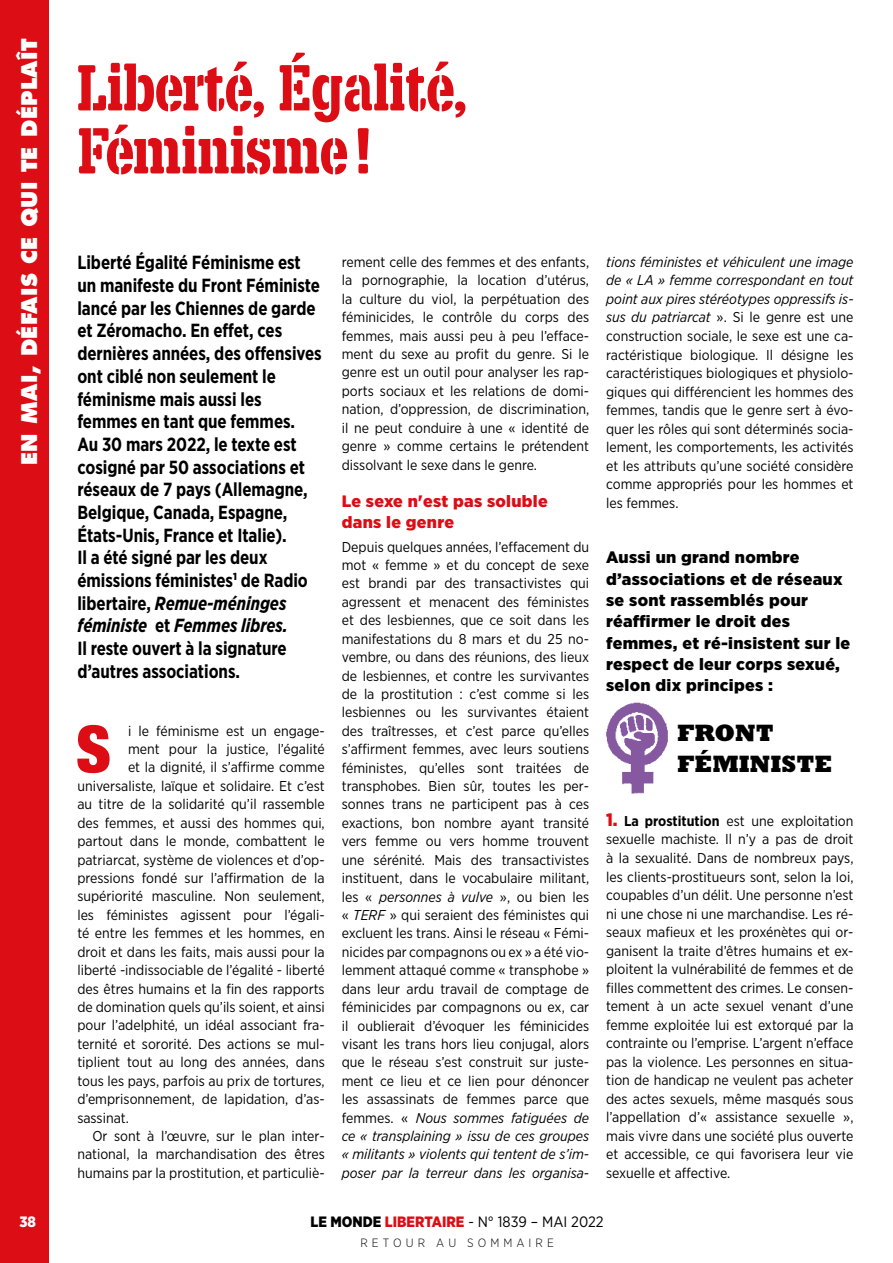
<style>
.page{position:relative;width:893px;height:1263px;background:#fff}
.page>*{position:absolute;margin:0;border:0;box-sizing:border-box;transform-origin:0 0}
.t1{font:900 condensed 65.4px "Helvetica Neue";color:#dc0d15}
.t2{font:57px/63px "X.Template";color:#dc0d15;scale:.95 1}
.t3{font:800 24px/31.5px "Rockwell Std";color:#000}
.t4{font:800 21px "Futura Std";letter-spacing:.015em;color:#fff}
.t5{font:700 18.9px/22.6px "Gotham Narrow";letter-spacing:-.005em;color:#000;scale:.91 1}
.t6{font:900 16.5px/21.3px "Gotham Narrow";letter-spacing:.015em;color:#000;scale:1.1 1}
.t7{font:900 16.5px/21.1px "Gotham Narrow";letter-spacing:.015em;color:#dc0d15;scale:1.1 1}
.t8{font:15px "Gotham Narrow";color:#000}
.t9{font:900 15px "Gotham Narrow";color:#fff}
.t10{font:14.25px/18.5px "Gotham Narrow";color:#000;text-align:justify}
.t11{font:300 12px "Gotham Narrow";color:#000}
.s1{font-style:italic}
.s2{font-weight:900;font-size:18px;color:#dc0d15}
.s3{font-weight:700}
.s4{font-weight:900}
.s5{font-weight:900;color:#dc0d15}
</style>
<div class="page">
<div style="left:0;top:0;width:49px;height:1263px;background:#dc0d15"></div>
<img style="left:606px;top:702px;width:62px;height:92px">
<h3 class="t4" style="left:16px;top:465px;width:428px;rotate:-90deg">EN MAI, DÉFAIS CE QUI TE DÉPLAÎT</h3>
<h2 class="t2" style="left:77px;top:58px;width:412px">Liberté, Égalité,<br>Féminisme !</h2>
<p class="t5" style="left:77px;top:251px;width:270px">Liberté Égalité Féminisme est un manifeste du Front Féministe lancé par les Chiennes de garde et Zéromacho. En effet, ces dernières années, des offensives ont ciblé non seulement le féminisme mais aussi les femmes en tant que femmes.<br>Au 30 mars 2022, le texte est cosigné par 50 associations et réseaux de 7 pays (Allemagne,<br>Belgique, Canada, Espagne,<br>États-Unis, France et Italie).<br>Il a été signé par les deux émissions féministes<sup>1</sup> de Radio libertaire, <span class="s1">Remue-méninges féministe</span> et <span class="s1">Femmes libres.<br></span>Il reste ouvert à la signature d’autres associations.</p>
<h1 class="t1" style="left:76px;top:695px;width:37px">S</h1>
<p class="t10" style="left:128px;top:721px;width:198px">i le féminisme est un engage-</p>
<p class="t10" style="left:128px;top:740px;width:198px">ment pour la justice, l’égalité</p>
<p class="t10" style="left:128px;top:758px;width:198px">et la dignité, il s’affirme comme</p>
<p class="t10" style="left:77px;top:776px;width:249px">universaliste, laïque et solidaire. Et c’est</p>
<p class="t10" style="left:77px;top:795px;width:249px">au titre de la solidarité qu’il rassemble</p>
<p class="t10" style="left:77px;top:813px;width:249px">des femmes, et aussi des hommes qui,</p>
<p class="t10" style="left:77px;top:832px;width:249px">partout dans le monde, combattent le</p>
<p class="t10" style="left:77px;top:850px;width:249px">patriarcat, système de violences et d’op-</p>
<p class="t10" style="left:77px;top:868px;width:249px">pressions fondé sur l’affirmation de la</p>
<p class="t10" style="left:77px;top:887px;width:249px">supériorité masculine. Non seulement,</p>
<p class="t10" style="left:77px;top:905px;width:249px">les féministes agissent pour l’égali-</p>
<p class="t10" style="left:77px;top:924px;width:249px">té entre les femmes et les hommes, en</p>
<p class="t10" style="left:77px;top:942px;width:249px">droit et dans les faits, mais aussi pour la</p>
<p class="t10" style="left:77px;top:961px;width:249px">liberté -indissociable de l’égalité - liberté</p>
<p class="t10" style="left:77px;top:979px;width:249px">des êtres humains et la fin des rapports</p>
<p class="t10" style="left:77px;top:997px;width:249px">de domination quels qu’ils soient, et ainsi</p>
<p class="t10" style="left:77px;top:1016px;width:249px">pour l’adelphité, un idéal associant fra-</p>
<p class="t10" style="left:77px;top:1034px;width:249px">ternité et sororité. Des actions se mul-</p>
<p class="t10" style="left:77px;top:1053px;width:249px">tiplient tout au long des années, dans</p>
<p class="t10" style="left:77px;top:1071px;width:249px">tous les pays, parfois au prix de tortures,</p>
<p class="t10" style="left:77px;top:1089px;width:249px">d’emprisonnement, de lapidation, d’as-</p>
<p class="t10" style="left:77px;top:1108px;width:53px">sassinat.</p>
<p class="t10" style="left:92px;top:1126px;width:234px">Or sont à l’œuvre, sur le plan inter-</p>
<p class="t10" style="left:77px;top:1145px;width:249px">national, la marchandisation des êtres</p>
<p class="t10" style="left:77px;top:1163px;width:249px">humains par la prostitution, et particuliè-</p>
<p class="t10" style="left:342px;top:252px;width:249px">rement celle des femmes et des enfants, la pornographie, la location d’utérus, la culture du viol, la perpétuation des féminicides, le contrôle du corps des femmes, mais aussi peu à peu l’efface&shy;ment du sexe au profit du genre. Si le genre est un outil pour analyser les rap&shy;ports sociaux et les relations de domi&shy;nation, d’oppression, de discrimination, il ne peut conduire à une « identité de genre » comme certains le prétendent dissolvant le sexe dans le genre.</p>
<p class="t7" style="left:342px;top:490px;width:189px">Le sexe n'est pas soluble dans le genre</p>
<p class="t10" style="left:342px;top:537px;width:249px">Depuis quelques années, l’effacement du mot « femme » et du concept de sexe est brandi par des transactivistes qui agressent et menacent des féministes et des lesbiennes, que ce soit dans les manifestations du 8 mars et du 25 no&shy;vembre, ou dans des réunions, des lieux de lesbiennes, et contre les survivantes de la prostitution : c’est comme si les lesbiennes ou les survivantes étaient des traîtresses, et c’est parce qu’elles s’affirment femmes, avec leurs soutiens féministes, qu’elles sont traitées de transphobes. Bien sûr, toutes les per&shy;sonnes trans ne participent pas à ces exactions, bon nombre ayant transité vers femme ou vers homme trouvent une sérénité. Mais des transactivistes instituent, dans le vocabulaire militant, les « <span class="s1">personnes à vulve</span> », ou bien les « <span class="s1">TERF</span> » qui seraient des féministes qui excluent les trans. Ainsi le réseau « Fémi&shy;nicides par compagnons ou ex » a été vio&shy;lemment attaqué comme « transphobe » dans leur ardu travail de comptage de féminicides par compagnons ou ex, car il oublierait d’évoquer les féminicides visant les trans hors lieu conjugal, alors que le réseau s’est construit sur juste&shy;ment ce lieu et ce lien pour dénoncer les assassinats de femmes parce que femmes. « <span class="s1">Nous sommes fatiguées de ce « transplaining » issu de ces groupes « militants » violents qui tentent de s’im&shy;poser par la terreur dans les organisa-</span></p>
<p class="t10" style="left:606px;top:252px;width:249px"><span class="s1">tions féministes et véhiculent une image de « LA » femme correspondant en tout point aux pires stéréotypes oppressifs is&shy;sus du patriarcat</span> ». Si le genre est une construction sociale, le sexe est une ca&shy;ractéristique biologique. Il désigne les caractéristiques biologiques et physiolo&shy;giques qui différencient les hommes des femmes, tandis que le genre sert à évo&shy;quer les rôles qui sont déterminés socia&shy;lement, les comportements, les activités et les attributs qu’une société considère comme appropriés pour les hommes et les femmes.</p>
<p class="t6" style="left:606px;top:547px;width:223px">Aussi un grand nombre d’associations et de réseaux se sont rassemblés pour réaffirmer le droit des femmes, et ré-insistent sur le respect de leur corps sexué, selon dix principes :</p>
<h3 class="t3" style="left:677px;top:716px;width:156px">FRONT<br>FÉMINISTE</h3>
<p class="t10" style="left:606px;top:811px;width:249px"><span class="s2">1.</span> <span class="s3">La prostitution</span> est une exploitation sexuelle machiste. Il n’y a pas de droit à la sexualité. Dans de nombreux pays, les clients-prostitueurs sont, selon la loi, coupables d’un délit. Une personne n’est ni une chose ni une marchandise. Les ré&shy;seaux mafieux et les proxénètes qui or&shy;ganisent la traite d’êtres humains et ex&shy;ploitent la vulnérabilité de femmes et de filles commettent des crimes. Le consen&shy;tement à un acte sexuel venant d’une femme exploitée lui est extorqué par la contrainte ou l’emprise. L’argent n’efface pas la violence. Les personnes en situa&shy;tion de handicap ne veulent pas acheter des actes sexuels, même masqués sous l’appellation d’« assistance sexuelle », mais vivre dans une société plus ouverte et accessible, ce qui favorisera leur vie sexuelle et affective.</p>
<p class="t9" style="left:19px;top:1211px;width:18px">38</p>
<p class="t8" style="left:311px;top:1212px;width:295px"><span class="s4">LE MONDE</span> <span class="s5">LIBERTAIRE</span> - N° 1839 – MAI 2022</p>
<p class="t11" style="left:360px;top:1236px;width:195px">R E T O U R A U S O M M A I R E</p>
</div>
